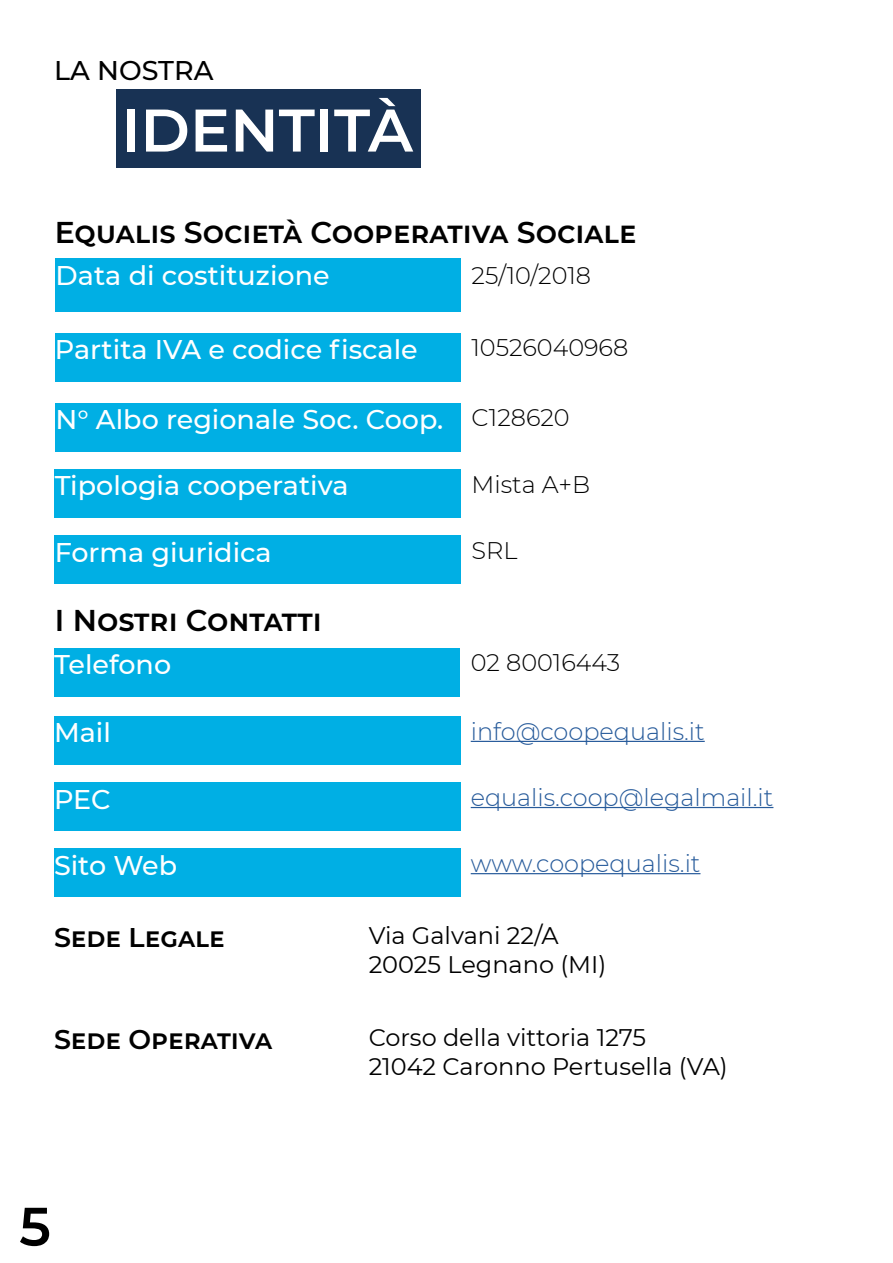
<style>
.page{position:relative;width:893px;height:1263px;background:#fff}
.page>*{position:absolute;margin:0;border:0;box-sizing:border-box;transform-origin:0 0}
.t1{font:600 60px "Montserrat";color:#fff}
.t2{font:600 54px "Montserrat";color:#000}
.t3{font:600 30px "Montserrat";color:#000}
.t4{font:600 30px "Montserrat";letter-spacing:.025em;color:#000}
.t5{font:500 27px "Montserrat";color:#fff}
.t6{font:600 27px "Montserrat";color:#000}
.t7{font:500 27px "Montserrat";color:#000}
.t8{font:24px/28.8px "Montserrat";color:#000}
.t9{font:300 24px "Montserrat";color:#275b9b}
.t10{font:300 24px "Montserrat";color:#000}
.s1{font-weight:300;font-size:24px;color:#000}
</style>
<div class="page">
<div style="left:116px;top:89px;width:305px;height:78px;background:#183254"></div>
<div style="left:55px;top:333px;width:406px;height:48px;background:#00afe4"></div>
<div style="left:56px;top:259px;width:405px;height:53px;background:#00afe4"></div>
<div style="left:55px;top:535px;width:406px;height:49px;background:#00afe4"></div>
<div style="left:55px;top:403px;width:406px;height:49px;background:#00afe4"></div>
<div style="left:55px;top:469px;width:406px;height:49px;background:#00afe4"></div>
<div style="left:54px;top:648px;width:406px;height:49px;background:#00afe4"></div>
<div style="left:54px;top:782px;width:406px;height:49px;background:#00afe4"></div>
<hr style="left:471px;top:807px;width:302px;height:1px;background:#275b9b">
<div style="left:54px;top:716px;width:406px;height:49px;background:#00afe4"></div>
<hr style="left:471px;top:741px;width:234px;height:1px;background:#275b9b">
<div style="left:54px;top:849px;width:406px;height:48px;background:#00afe4"></div>
<hr style="left:471px;top:873px;width:229px;height:1px;background:#275b9b">
<p class="t7" style="left:54px;top:52px;width:161px">LA NOSTRA</p>
<h1 class="t1" style="left:121px;top:88px;width:293px">IDENTITÀ</h1>
<p class="t3" style="left:55px;top:211px;width:583px">Equalis Società Cooperativa Sociale</p>
<p class="t5" style="left:56px;top:256px;width:276px">Data di costituzione</p>
<p class="t10" style="left:471px;top:259px;width:121px">25/10/2018</p>
<p class="t5" style="left:55px;top:331px;width:364px">Partita IVA e codice fiscale</p>
<p class="t10" style="left:471px;top:331px;width:158px">10526040968</p>
<p class="t5" style="left:55px;top:401px;width:516px">N° Albo regionale Soc. Coop. <span class="s1">C128620</span></p>
<p class="t5" style="left:55px;top:467px;width:295px">Tipologia cooperativa</p>
<p class="t10" style="left:471px;top:468px;width:120px">Mista A+B</p>
<p class="t5" style="left:55px;top:533px;width:219px">Forma giuridica</p>
<p class="t10" style="left:471px;top:534px;width:47px">SRL</p>
<p class="t4" style="left:55px;top:599px;width:268px">I Nostri Contatti</p>
<p class="t5" style="left:54px;top:646px;width:119px">Telefono</p>
<p class="t10" style="left:471px;top:646px;width:151px">02 80016443</p>
<p class="t5" style="left:54px;top:714px;width:58px">Mail</p>
<p class="t9" style="left:471px;top:715px;width:235px">info@coopequalis.it</p>
<p class="t5" style="left:54px;top:780px;width:58px">PEC</p>
<p class="t9" style="left:471px;top:781px;width:304px">equalis.coop@legalmail.it</p>
<p class="t5" style="left:54px;top:846px;width:125px">Sito Web</p>
<p class="t9" style="left:471px;top:847px;width:231px">www.coopequalis.it</p>
<p class="t6" style="left:54px;top:919px;width:172px">Sede Legale</p>
<p class="t8" style="left:369px;top:921px;width:239px">Via Galvani 22/A<br>20025 Legnano (MI)</p>
<p class="t6" style="left:54px;top:1020px;width:219px">Sede Operativa</p>
<p class="t8" style="left:369px;top:1022px;width:361px">Corso della vittoria 1275<br>21042 Caronno Pertusella (VA)</p>
<h2 class="t2" style="left:19px;top:1188px;width:33px">5</h2>
</div>
